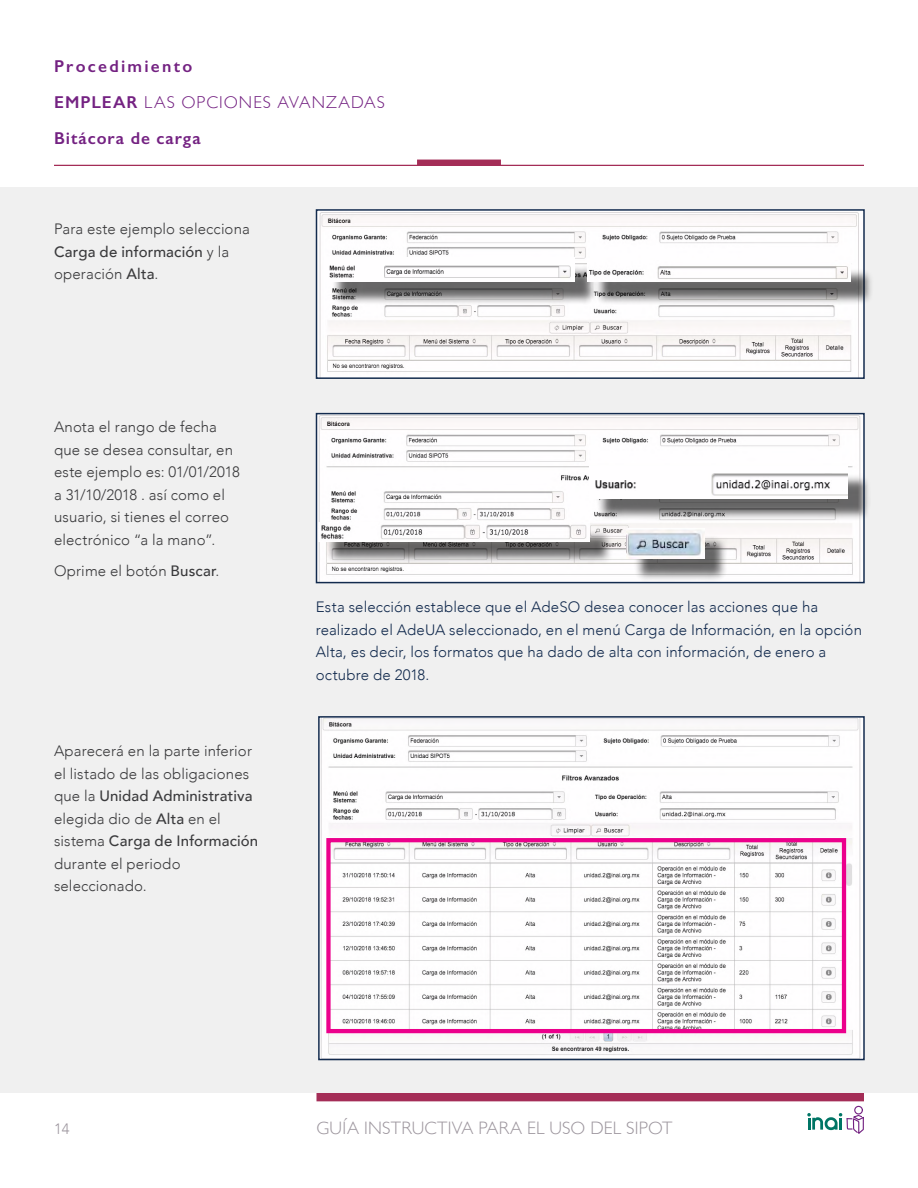
<style>
.page{position:relative;width:918px;height:1188px;background:#fff}
.page>*{position:absolute;margin:0;border:0;box-sizing:border-box;transform-origin:0 0}
.t1{font:300 18px "Gill Sans";letter-spacing:.01em;color:#9c959d}
.t2{font:600 17.25px/36px "Gill Sans";letter-spacing:.1em;color:#742282}
.t3{font:300 15px/22.5px "Avenir";letter-spacing:.01em;color:#3a3a3c}
.t4{font:300 15px/22.5px "Avenir";letter-spacing:.01em;color:#132b4e}
.t5{font:300 15px "Avenir";color:#9c959d}
.s1{font-weight:300}
.s2{font-weight:500}
</style>
<div class="page">
<hr style="left:54px;top:165px;width:810px;height:1px;background:#a42d57">
<div style="left:417px;top:160px;width:84px;height:6px;background:#a42d57"></div>
<div style="left:316px;top:1092px;width:548px;height:9px;background:#a42d57"></div>
<div style="left:854px;top:1106px;width:9px;height:9px;border:1px solid #742282;border-radius:50%"></div>
<svg style="left:807px;top:1113px;width:57px;height:21px"></svg>
<div style="left:0;top:187px;width:918px;height:905px;background:#f0f0f0"></div>
<img style="left:319px;top:212px;width:543px;height:164px">
<div style="left:316px;top:209px;width:549px;height:170px;border:2px solid #132b4e"></div>
<div style="left:331px;top:265px;width:266px;height:40px;background:#000;opacity:.6"></div>
<img style="left:325px;top:258px;width:249px;height:24px">
<div style="left:594px;top:267px;width:279px;height:38px;background:#000;opacity:.6"></div>
<img style="left:587px;top:261px;width:263px;height:21px">
<img style="left:319px;top:416px;width:543px;height:164px">
<div style="left:316px;top:413px;width:549px;height:170px;border:2px solid #132b4e"></div>
<div style="left:326px;top:529px;width:287px;height:35px;background:#000;opacity:.6"></div>
<img style="left:319px;top:522px;width:271px;height:19px">
<div style="left:596px;top:474px;width:275px;height:47px;background:#000;opacity:.6"></div>
<img style="left:590px;top:467px;width:258px;height:31px">
<div style="left:633px;top:535px;width:95px;height:47px;background:#000;opacity:.6"></div>
<img style="left:627px;top:528px;width:78px;height:31px">
<img style="left:321px;top:719px;width:541px;height:338px">
<div style="left:318px;top:716px;width:547px;height:344px;border:2px solid #132b4e"></div>
<div style="left:326px;top:838px;width:520px;height:195px;border:4px solid #ec008c"></div>
<p class="t2" style="left:54px;top:48px;width:332px">Procedimiento<br>EMPLEAR <span class="s1">LAS OPCIONES AVANZADAS<br></span>Bitácora de carga</p>
<p class="t3" style="left:54px;top:218px;width:197px">Para este ejemplo selecciona<br><span class="s2">Carga de información</span> y la operación <span class="s2">Alta</span>.</p>
<p class="t3" style="left:54px;top:416px;width:187px">Anota el rango de fecha que se desea consultar, en este ejemplo es: 01/01/2018 a 31/10/2018 . así como el usuario, si tienes el correo electrónico “a la mano”.</p>
<p class="t3" style="left:54px;top:560px;width:167px">Oprime el botón <span class="s2">Buscar</span>.</p>
<p class="t3" style="left:54px;top:740px;width:206px">Aparecerá en la parte inferior el listado de las obligaciones que la <span class="s2">Unidad Administrativa </span>elegida dio de <span class="s2">Alta</span> en el sistema <span class="s2">Carga de Información </span>durante el periodo seleccionado.</p>
<p class="t4" style="left:316px;top:596px;width:548px">Esta selección establece que el AdeSO desea conocer las acciones que ha realizado el AdeUA seleccionado, en el menú Carga de Información, en la opción Alta, es decir, los formatos que ha dado de alta con información, de enero a octubre de 2018.</p>
<p class="t5" style="left:54px;top:1120px;width:17px">14</p>
<p class="t1" style="left:316px;top:1114px;width:358px">GUÍA INSTRUCTIVA PARA EL USO DEL SIPOT</p>
</div>
